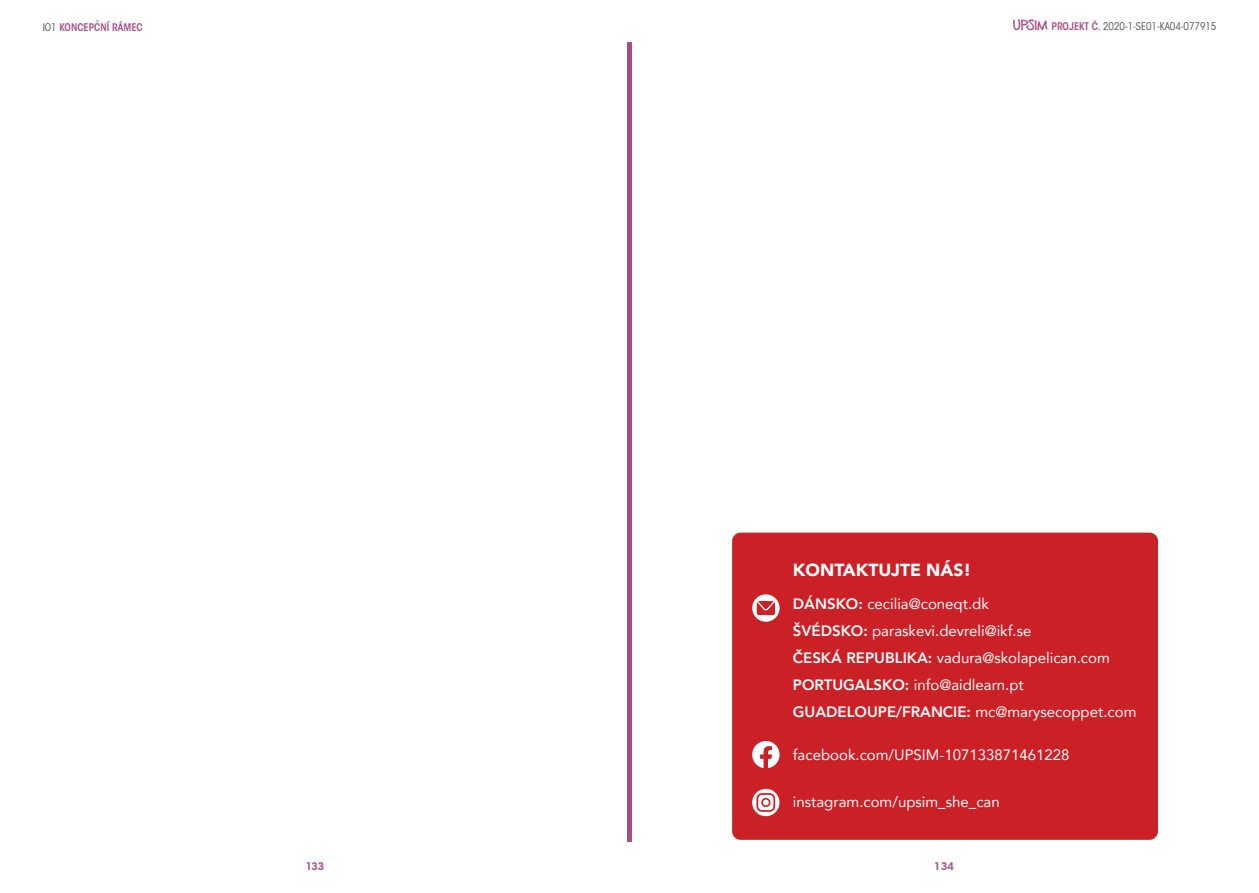
<style>
.page{position:relative;width:1259px;height:893px;background:#fff}
.page>*{position:absolute;margin:0;border:0;box-sizing:border-box;transform-origin:0 0}
.t1{font:900 17.55px "Avenir";color:#fff}
.t2{font:15px/27px "Avenir";color:#fff}
.t3{font:condensed 10.5px "ITC Avant Garde Std";color:#000}
.t4{font:600 condensed 10.5px "ITC Avant Garde Std";color:#80034e}
.t5{font:600 10.5px "ITC Avant Garde Std";color:#80034e}
.s1{font-weight:400;color:#000}
.s2{font-family:"Coert Schrift Dik";font-stretch:normal;color:#80034e}
.s3{font-weight:600;color:#80034e}
.s4{font-weight:800}
</style>
<div class="page">
<hr style="left:627px;top:43px;width:4px;height:799px;background:#a64f83">
<div style="left:732px;top:533px;width:426px;height:307px;background:#cc2027;border-radius:9px"></div>
<svg style="left:752px;top:594px;width:27px;height:28px"></svg>
<svg style="left:757px;top:601px;width:18px;height:14px"></svg>
<svg style="left:752px;top:741px;width:27px;height:27px"></svg>
<svg style="left:752px;top:789px;width:27px;height:27px"></svg>
<svg style="left:756px;top:793px;width:19px;height:19px"></svg>
<p class="t4" style="left:43px;top:20px;width:102px"><span class="s1">IO1</span> KONCEPCNÍ RÁMEC</p>
<p class="t3" style="left:1013px;top:20px;width:205px"><span class="s2">UPSIM</span> <span class="s3">PROJEKT C.</span> 2020-1-SE01-KA04-077915</p>
<p class="t1" style="left:793px;top:555px;width:180px">KONTAKTUJTE NÁS!</p>
<p class="t2" style="left:793px;top:590px;width:345px"><span class="s4">DÁNSKO:</span> cecilia@coneqt.dk<br><span class="s4">ŠVÉDSKO:</span> paraskevi.devreli@ikf.se<br><span class="s4">ČESKÁ REPUBLIKA:</span> vadura@skolapelican.com <span class="s4">PORTUGALSKO:</span> info@aidlearn.pt <span class="s4">GUADELOUPE/FRANCIE:</span> mc@marysecoppet.com</p>
<p class="t2" style="left:793px;top:741px;width:278px">facebook.com/UPSIM-107133871461228</p>
<p class="t2" style="left:793px;top:788px;width:208px">instagram.com/upsim_she_can</p>
<p class="t5" style="left:305px;top:860px;width:20px">133</p>
<p class="t5" style="left:934px;top:860px;width:20px">134</p>
</div>
